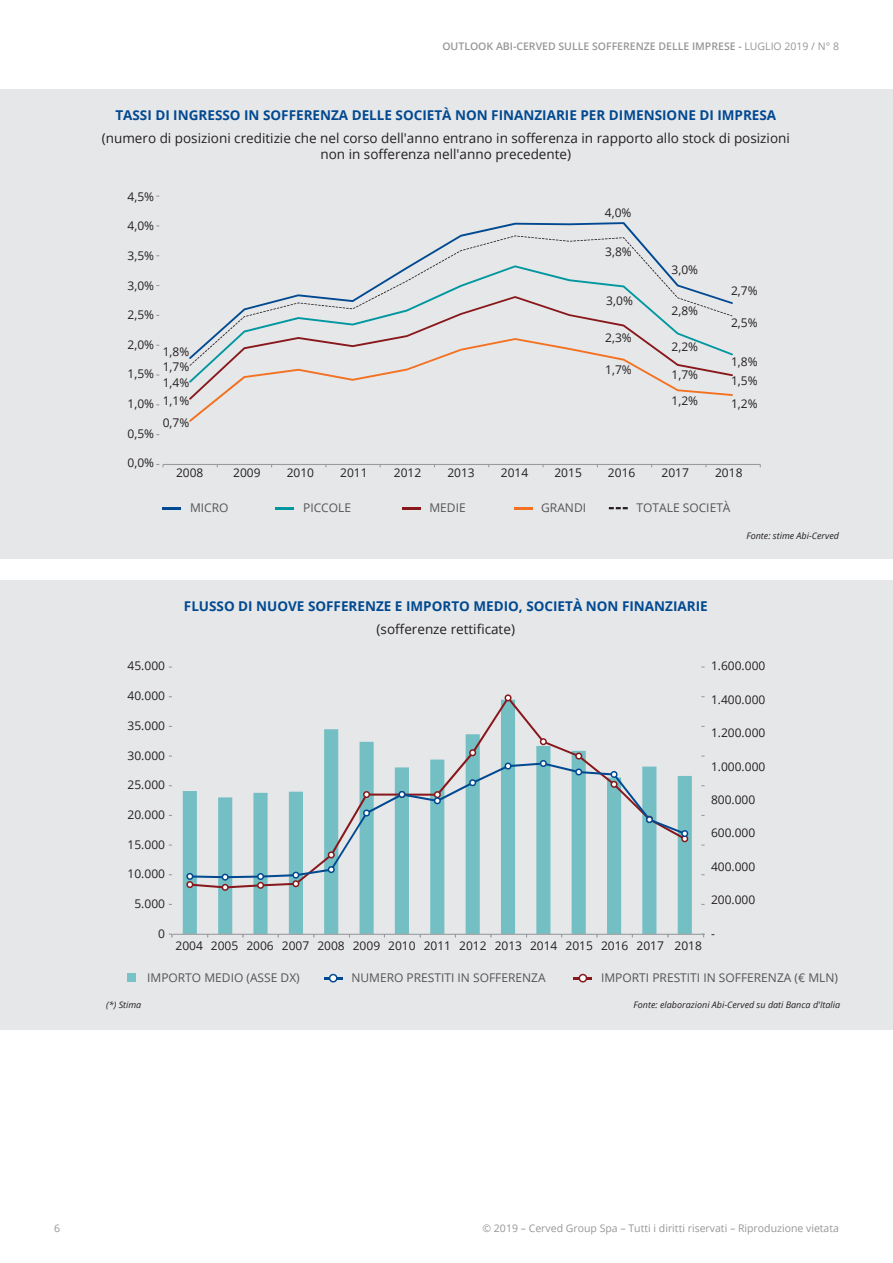
<style>
.page{position:relative;width:893px;height:1263px;background:#fff}
.page>*{position:absolute;margin:0;border:0;box-sizing:border-box;transform-origin:0 0}
.t1{font:13.5px "Open Sans";color:#231f20}
.t2{font:700 13.5px "Open Sans";color:#014990}
.t3{font:12px "Open Sans";color:#231f20}
.t4{font:12px "Open Sans";color:#525556}
.t5{font:10.5px "Open Sans";color:#989696}
.t6{font:600 10.5px "Open Sans";color:#989696}
.t7{font:italic 9px "Open Sans";color:#231f20}
.s1{font-weight:400}
</style>
<div class="page">
<div style="left:0;top:580px;width:893px;height:449px;background:#e6e7e9"></div>
<div style="left:128px;top:973px;width:8px;height:9px;background:#79c2c8"></div>
<svg style="left:183px;top:776px;width:509px;height:158px"></svg>
<svg style="left:191px;top:699px;width:495px;height:189px"></svg>
<div style="left:186px;top:881px;width:7px;height:7px;border:2px solid #88181b;border-radius:50%"></div>
<div style="left:222px;top:884px;width:7px;height:7px;border:2px solid #88181b;border-radius:50%"></div>
<div style="left:257px;top:882px;width:7px;height:7px;border:2px solid #88181b;border-radius:50%"></div>
<div style="left:292px;top:880px;width:7px;height:7px;border:2px solid #88181b;border-radius:50%"></div>
<div style="left:469px;top:749px;width:7px;height:7px;border:2px solid #88181b;border-radius:50%"></div>
<div style="left:504px;top:694px;width:8px;height:7px;border:2px solid #88181b;border-radius:50%"></div>
<div style="left:540px;top:738px;width:7px;height:7px;border:2px solid #88181b;border-radius:50%"></div>
<div style="left:575px;top:752px;width:7px;height:7px;border:2px solid #88181b;border-radius:50%"></div>
<svg style="left:189px;top:762px;width:497px;height:116px"></svg>
<svg style="left:185px;top:871px;width:9px;height:16px"></svg>
<svg style="left:220px;top:872px;width:9px;height:18px"></svg>
<svg style="left:255px;top:871px;width:10px;height:17px"></svg>
<svg style="left:291px;top:870px;width:9px;height:16px"></svg>
<svg style="left:326px;top:864px;width:9px;height:11px"></svg>
<svg style="left:361px;top:808px;width:10px;height:10px"></svg>
<svg style="left:397px;top:789px;width:9px;height:10px"></svg>
<svg style="left:432px;top:792px;width:9px;height:14px"></svg>
<svg style="left:467px;top:777px;width:10px;height:11px"></svg>
<svg style="left:503px;top:761px;width:9px;height:10px"></svg>
<svg style="left:538px;top:758px;width:9px;height:11px"></svg>
<svg style="left:574px;top:767px;width:9px;height:10px"></svg>
<svg style="left:609px;top:769px;width:9px;height:18px"></svg>
<svg style="left:644px;top:814px;width:9px;height:11px"></svg>
<svg style="left:680px;top:828px;width:9px;height:13px"></svg>
<hr style="left:173px;top:934px;width:532px;height:1px;background:#989a9d">
<svg style="left:324px;top:977px;width:19px;height:2px"></svg>
<div style="left:330px;top:974px;width:7px;height:8px;background:#fff;border-radius:50%"></div>
<div style="left:329px;top:974px;width:9px;height:8px;border:2px solid #014990;border-radius:50%"></div>
<svg style="left:573px;top:977px;width:19px;height:2px"></svg>
<div style="left:579px;top:974px;width:7px;height:8px;background:#fff;border-radius:50%"></div>
<div style="left:578px;top:974px;width:9px;height:8px;border:2px solid #88181b;border-radius:50%"></div>
<div style="left:0;top:89px;width:893px;height:469px;background:#e6e7e9"></div>
<svg style="left:460px;top:222px;width:175px;height:13px"></svg>
<svg style="left:189px;top:353px;width:544px;height:69px"></svg>
<svg style="left:190px;top:235px;width:542px;height:131px"></svg>
<hr style="left:163px;top:464px;width:597px;height:1px;background:#989a9d">
<svg style="left:162px;top:507px;width:19px;height:2px"></svg>
<svg style="left:275px;top:507px;width:19px;height:2px"></svg>
<svg style="left:402px;top:507px;width:19px;height:2px"></svg>
<svg style="left:514px;top:507px;width:18px;height:2px"></svg>
<svg style="left:609px;top:507px;width:19px;height:2px"></svg>
<p class="t6" style="left:442px;top:39px;width:398px">OUTLOOK ABI-CERVED SULLE SOFFERENZE DELLE IMPRESE - <span class="s1">LUGLIO 2019 / N° 8</span></p>
<p class="t2" style="left:115px;top:106px;width:662px">TASSI DI INGRESSO IN SOFFERENZA DELLE SOCIETÀ NON FINANZIARIE PER DIMENSIONE DI IMPRESA</p>
<p class="t1" style="left:102px;top:129px;width:690px">(numero di posizioni creditizie che nel corso dell'anno entrano in sofferenza in rapporto allo stock di posizioni</p>
<p class="t1" style="left:320px;top:145px;width:252px">non in sofferenza nell'anno precedente)</p>
<p class="t3" style="left:128px;top:188px;width:28px">4,5%</p>
<p class="t3" style="left:128px;top:218px;width:28px">4,0%</p>
<p class="t3" style="left:128px;top:247px;width:28px">3,5%</p>
<p class="t3" style="left:128px;top:277px;width:28px">3,0%</p>
<p class="t3" style="left:128px;top:307px;width:28px">2,5%</p>
<p class="t3" style="left:128px;top:336px;width:28px">2,0%</p>
<p class="t3" style="left:128px;top:366px;width:28px">1,5%</p>
<p class="t3" style="left:128px;top:395px;width:28px">1,0%</p>
<p class="t3" style="left:128px;top:425px;width:28px">0,5%</p>
<p class="t3" style="left:128px;top:455px;width:28px">0,0%</p>
<p class="t3" style="left:605px;top:204px;width:28px">4,0%</p>
<p class="t3" style="left:605px;top:243px;width:28px">3,8%</p>
<p class="t3" style="left:671px;top:261px;width:28px">3,0%</p>
<p class="t3" style="left:606px;top:292px;width:28px">3,0%</p>
<p class="t3" style="left:671px;top:303px;width:28px">2,8%</p>
<p class="t3" style="left:731px;top:283px;width:28px">2,7%</p>
<p class="t3" style="left:731px;top:315px;width:28px">2,5%</p>
<p class="t3" style="left:163px;top:343px;width:28px">1,8%</p>
<p class="t3" style="left:163px;top:358px;width:28px">1,7%</p>
<p class="t3" style="left:163px;top:375px;width:28px">1,4%</p>
<p class="t3" style="left:605px;top:329px;width:28px">2,3%</p>
<p class="t3" style="left:605px;top:361px;width:28px">1,7%</p>
<p class="t3" style="left:671px;top:338px;width:28px">2,2%</p>
<p class="t3" style="left:671px;top:367px;width:28px">1,7%</p>
<p class="t3" style="left:731px;top:353px;width:28px">1,8%</p>
<p class="t3" style="left:731px;top:372px;width:28px">1,5%</p>
<p class="t3" style="left:163px;top:392px;width:28px">1,1%</p>
<p class="t3" style="left:671px;top:392px;width:28px">1,2%</p>
<p class="t3" style="left:731px;top:395px;width:28px">1,2%</p>
<p class="t3" style="left:163px;top:414px;width:28px">0,7%</p>
<p class="t3" style="left:176px;top:465px;width:29px">2008</p>
<p class="t3" style="left:233px;top:465px;width:29px">2009</p>
<p class="t3" style="left:287px;top:465px;width:29px">2010</p>
<p class="t3" style="left:340px;top:465px;width:29px">2011</p>
<p class="t3" style="left:394px;top:465px;width:29px">2012</p>
<p class="t3" style="left:447px;top:465px;width:29px">2013</p>
<p class="t3" style="left:501px;top:465px;width:29px">2014</p>
<p class="t3" style="left:554px;top:465px;width:29px">2015</p>
<p class="t3" style="left:608px;top:465px;width:29px">2016</p>
<p class="t3" style="left:661px;top:465px;width:29px">2017</p>
<p class="t3" style="left:715px;top:465px;width:29px">2018</p>
<p class="t4" style="left:190px;top:500px;width:40px">MICRO</p>
<p class="t4" style="left:303px;top:500px;width:49px">PICCOLE</p>
<p class="t4" style="left:429px;top:500px;width:38px">MEDIE</p>
<p class="t4" style="left:541px;top:500px;width:46px">GRANDI</p>
<p class="t4" style="left:637px;top:500px;width:95px">TOTALE SOCIETÀ</p>
<p class="t7" style="left:746px;top:530px;width:94px">Fonte: stime Abi-Cerved</p>
<p class="t2" style="left:184px;top:597px;width:525px">FLUSSO DI NUOVE SOFFERENZE E IMPORTO MEDIO, SOCIETÀ NON FINANZIARIE</p>
<p class="t1" style="left:377px;top:620px;width:140px">(sofferenze rettificate)</p>
<p class="t3" style="left:128px;top:658px;width:39px">45.000</p>
<p class="t3" style="left:128px;top:688px;width:39px">40.000</p>
<p class="t3" style="left:128px;top:717px;width:39px">35.000</p>
<p class="t3" style="left:128px;top:747px;width:39px">30.000</p>
<p class="t3" style="left:128px;top:776px;width:39px">25.000</p>
<p class="t3" style="left:128px;top:806px;width:39px">20.000</p>
<p class="t3" style="left:128px;top:836px;width:39px">15.000</p>
<p class="t3" style="left:128px;top:866px;width:39px">10.000</p>
<p class="t3" style="left:134px;top:895px;width:32px">5.000</p>
<p class="t3" style="left:158px;top:925px;width:8px">0</p>
<p class="t3" style="left:711px;top:658px;width:56px">1.600.000</p>
<p class="t3" style="left:711px;top:691px;width:56px">1.400.000</p>
<p class="t3" style="left:711px;top:725px;width:56px">1.200.000</p>
<p class="t3" style="left:711px;top:758px;width:56px">1.000.000</p>
<p class="t3" style="left:711px;top:791px;width:46px">800.000</p>
<p class="t3" style="left:711px;top:825px;width:46px">600.000</p>
<p class="t3" style="left:711px;top:858px;width:46px">400.000</p>
<p class="t3" style="left:711px;top:891px;width:46px">200.000</p>
<p class="t3" style="left:175px;top:937px;width:528px">2004 2005 2006 2007 2008 2009 2010 2011 2012 2013 2014 2015 2016 2017 2018</p>
<p class="t3" style="left:711px;top:925px;width:5px">-</p>
<p class="t4" style="left:147px;top:969px;width:154px">IMPORTO MEDIO (ASSE DX)</p>
<p class="t7" style="left:106px;top:999px;width:37px">(*) Stima</p>
<p class="t4" style="left:351px;top:969px;width:196px">NUMERO PRESTITI IN SOFFERENZA</p>
<p class="t4" style="left:601px;top:969px;width:238px">IMPORTI PRESTITI IN SOFFERENZA (€ MLN)</p>
<p class="t7" style="left:634px;top:999px;width:208px">Fonte: elaborazioni Abi-Cerved su dati Banca d'Italia</p>
<p class="t5" style="left:54px;top:1221px;width:8px">6</p>
<p class="t5" style="left:482px;top:1221px;width:358px">© 2019 – Cerved Group Spa – Tutti i diritti riservati – Riproduzione vietata</p>
</div>
